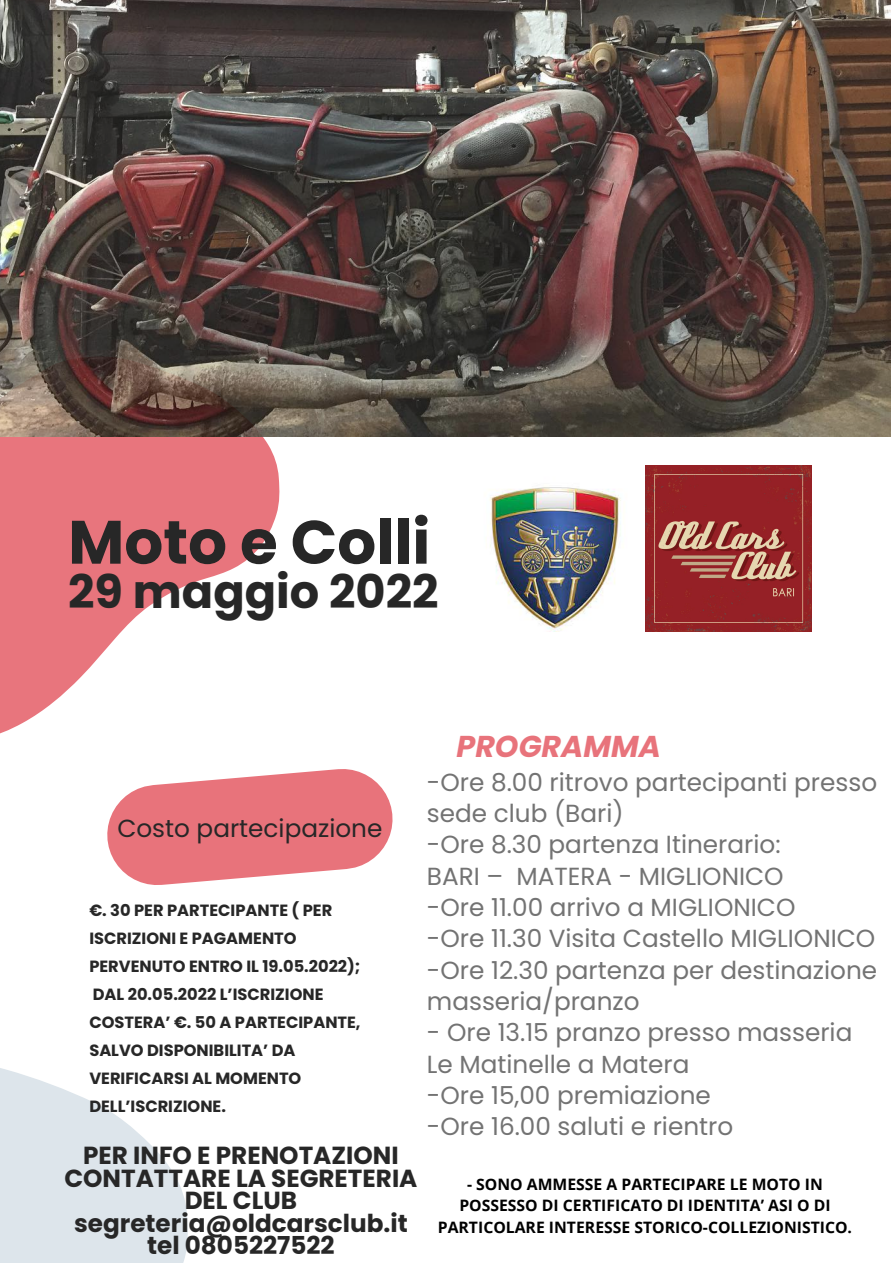
<style>
.page{position:relative;width:893px;height:1263px;background:#fff}
.page>*{position:absolute;margin:0;border:0;box-sizing:border-box;transform-origin:0 0}
.t1{font:700 61.12px "Poppins";color:#272727}
.t2{font:700 46.28px "Poppins";color:#272727}
.t3{font:italic 700 30.15px "Poppins";color:#e8737b}
.t4{font:24.75px/31.3px "Poppins";color:#737373}
.t5{font:24.75px "Poppins";color:#272727}
.t6{font:700 24.67px/22.5px "Poppins";color:#272727;text-align:center}
.t7{font:700 16.27px/28px "Poppins";color:#272727}
.t8{font:700 15.75px/22px "Open Sans";color:#000;text-align:center}
</style>
<div class="page">
<svg style="left:0;top:436px;width:280px;height:298px;fill:#e8757d"></svg>
<svg style="left:0;top:1068px;width:188px;height:195px"></svg>
<svg style="left:49px;top:711px;width:344px;height:174px"></svg>
<img style="left:645px;top:466px;width:166px;height:166px">
<img style="left:0;top:0;width:890px;height:436px">
<img style="left:490px;top:487px;width:131px;height:145px">
<p class="t1" style="left:68px;top:499px;width:364px">Moto e Colli</p>
<p class="t2" style="left:68px;top:560px;width:372px">29 maggio 2022</p>
<p class="t3" style="left:456px;top:725px;width:206px">PROGRAMMA</p>
<p class="t5" style="left:117px;top:811px;width:266px">Costo partecipazione</p>
<p class="t7" style="left:89px;top:896px;width:273px">€. 30 PER PARTECIPANTE ( PER<br>ISCRIZIONI E PAGAMENTO<br>PERVENUTO ENTRO IL 19.05.2022);</p>
<p class="t7" style="left:89px;top:980px;width:273px">DAL 20.05.2022 L’ISCRIZIONE<br>COSTERA’ €. 50 A PARTECIPANTE,</p>
<p class="t7" style="left:89px;top:1036px;width:213px">SALVO DISPONIBILITA’ DA<br>VERIFICARSI AL MOMENTO<br>DELL’ISCRIZIONE.</p>
<p class="t6" style="left:64px;top:1144px;width:354px">PER INFO E PRENOTAZIONI<br>CONTATTARE LA SEGRETERIA<br>DEL CLUB</p>
<p class="t6" style="left:74px;top:1212px;width:335px">segreteria@oldcarsclub.it</p>
<p class="t6" style="left:147px;top:1234px;width:189px">tel 0805227522</p>
<p class="t4" style="left:427px;top:766px;width:452px">-Ore 8.00 ritrovo partecipanti presso sede club (Bari)</p>
<p class="t4" style="left:427px;top:829px;width:355px">-Ore 8.30 partenza Itinerario:</p>
<p class="t4" style="left:427px;top:860px;width:358px">BARI – MATERA - MIGLIONICO</p>
<p class="t4" style="left:427px;top:891px;width:370px">-Ore 11.00 arrivo a MIGLIONICO</p>
<p class="t4" style="left:427px;top:923px;width:450px">-Ore 11.30 Visita Castello MIGLIONICO</p>
<p class="t4" style="left:427px;top:954px;width:452px">-Ore 12.30 partenza per destinazione masseria/pranzo</p>
<p class="t4" style="left:427px;top:1017px;width:427px">- Ore 13.15 pranzo presso masseria<br>Le Matinelle a Matera</p>
<p class="t4" style="left:427px;top:1079px;width:285px">-Ore 15,00 premiazione</p>
<p class="t4" style="left:427px;top:1111px;width:308px">-Ore 16.00 saluti e rientro</p>
<p class="t8" style="left:438px;top:1172px;width:416px">- SONO AMMESSE A PARTECIPARE LE MOTO IN<br>POSSESSO DI CERTIFICATO DI IDENTITA’ ASI O DI<br>PARTICOLARE INTERESSE STORICO-COLLEZIONISTICO.</p>
</div>
